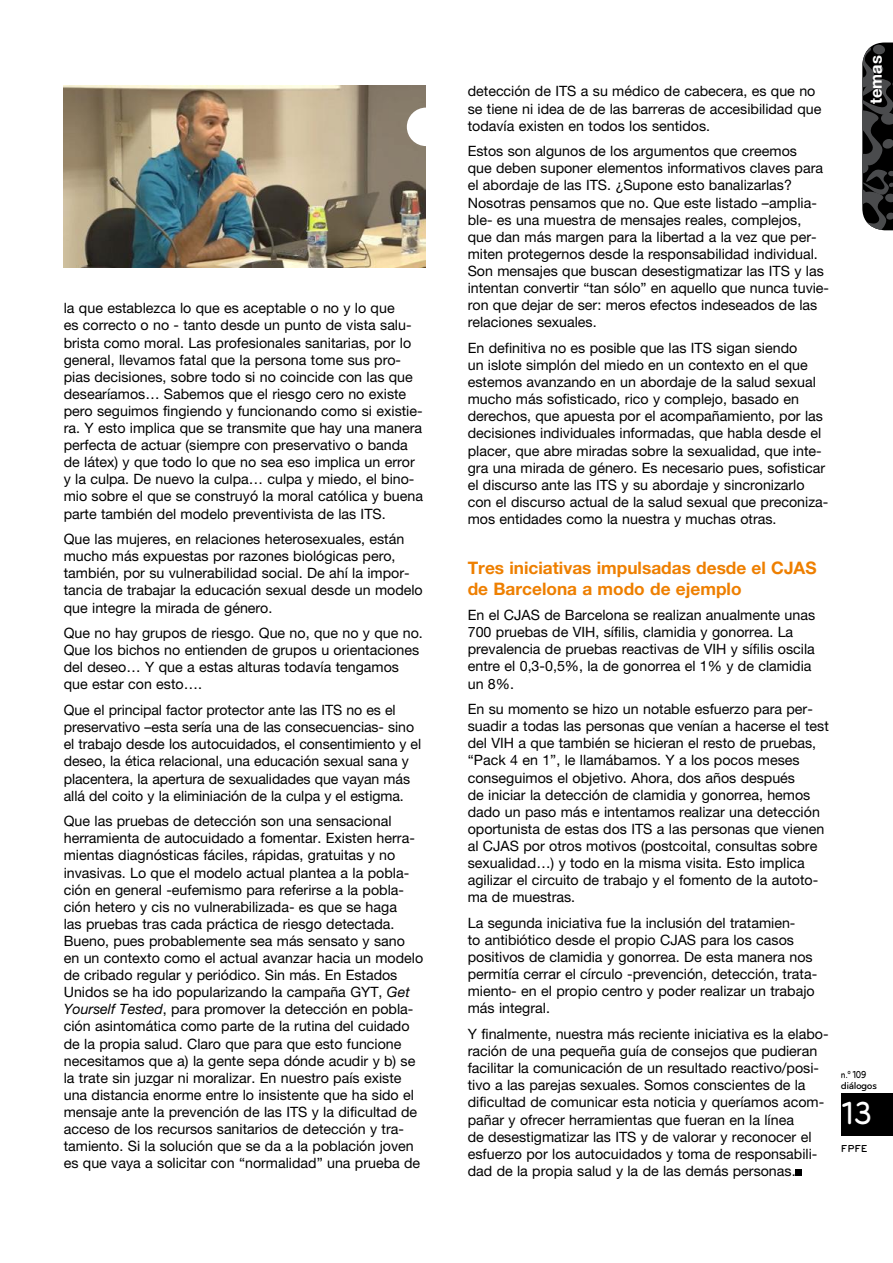
<style>
.page{position:relative;width:893px;height:1263px;background:#fff}
.page>*{position:absolute;margin:0;border:0;box-sizing:border-box;transform-origin:0 0}
.t1{font:500 33px "Bryant";color:#fff;scale:.85 1}
.t2{font:700 17.25px/20.7px "Helvetica Neue LT";color:#ee7f00}
.t3{font:700 16.5px "Helvetica Neue LT";color:#fff}
.t4{font:14.25px/17.1px "Helvetica Neue LT";color:#000}
.t5{font:500 10.5px/11.6px "Bryant";letter-spacing:-.045em;color:#000;scale:.8 1}
.t6{font:500 10.5px "Bryant";letter-spacing:-.045em;color:#000}
.s1{font-style:italic}
</style>
<div class="page">
<div style="left:841px;top:1093px;width:52px;height:43px;background:#000"></div>
<svg style="left:862px;top:43px;width:31px;height:187px;background:#292a2a"></svg>
<svg style="left:796px;top:1170px;width:6px;height:6px"></svg>
<img style="left:64px;top:85px;width:361px;height:183px">
<svg style="left:407px;top:108px;width:18px;height:38px"></svg>
<p class="t4" style="left:64px;top:299px;width:361px">la que establezca lo que es aceptable o no y lo que<br>es correcto o no - tanto desde un punto de vista salu&shy;brista como moral. Las profesionales sanitarias, por lo general, llevamos fatal que la persona tome sus pro&shy;pias decisiones, sobre todo si no coincide con las que desearíamos… Sabemos que el riesgo cero no existe pero seguimos fingiendo y funcionando como si existie&shy;ra. Y esto implica que se transmite que hay una manera perfecta de actuar (siempre con preservativo o banda de látex) y que todo lo que no sea eso implica un error y la culpa. De nuevo la culpa… culpa y miedo, el bino&shy;mio sobre el que se construyó la moral católica y buena parte también del modelo preventivista de las ITS.</p>
<p class="t4" style="left:64px;top:530px;width:360px">Que las mujeres, en relaciones heterosexuales, están mucho más expuestas por razones biológicas pero, también, por su vulnerabilidad social. De ahí la impor&shy;tancia de trabajar la educación sexual desde un modelo que integre la mirada de género.</p>
<p class="t4" style="left:64px;top:624px;width:361px">Que no hay grupos de riesgo. Que no, que no y que no.<br>Que los bichos no entienden de grupos u orientaciones del deseo… Y que a estas alturas todavía tengamos que estar con esto….</p>
<p class="t4" style="left:64px;top:701px;width:359px">Que el principal factor protector ante las ITS no es el preservativo –esta sería una de las consecuencias- sino el trabajo desde los autocuidados, el consentimiento y el deseo, la ética relacional, una educación sexual sana y placentera, la apertura de sexualidades que vayan más allá del coito y la eliminiación de la culpa y el estigma.</p>
<p class="t4" style="left:64px;top:812px;width:361px">Que las pruebas de detección son una sensacional herramienta de autocuidado a fomentar. Existen herra&shy;mientas diagnósticas fáciles, rápidas, gratuitas y no invasivas. Lo que el modelo actual plantea a la pobla&shy;ción en general -eufemismo para referirse a la pobla&shy;ción hetero y cis no vulnerabilizada- es que se haga<br>las pruebas tras cada práctica de riesgo detectada.<br>Bueno, pues probablemente sea más sensato y sano en un contexto como el actual avanzar hacia un modelo de cribado regular y periódico. Sin más. En Estados Unidos se ha ido popularizando la campaña GYT, <span class="s1">Get Yourself Tested</span>, para promover la detección en pobla&shy;ción asintomática como parte de la rutina del cuidado de la propia salud. Claro que para que esto funcione necesitamos que a) la gente sepa dónde acudir y b) se la trate sin juzgar ni moralizar. En nuestro país existe una distancia enorme entre lo insistente que ha sido el mensaje ante la prevención de las ITS y la dificultad de acceso de los recursos sanitarios de detección y tra&shy;tamiento. Si la solución que se da a la población joven es que vaya a solicitar con “normalidad” una prueba de</p>
<p class="t4" style="left:468px;top:83px;width:355px">detección de ITS a su médico de cabecera, es que no se tiene ni idea de de las barreras de accesibilidad que todavía existen en todos los sentidos.</p>
<p class="t4" style="left:468px;top:142px;width:363px">Estos son algunos de los argumentos que creemos<br>que deben suponer elementos informativos claves para el abordaje de las ITS. ¿Supone esto banalizarlas?<br>Nosotras pensamos que no. Que este listado –amplia&shy;ble- es una muestra de mensajes reales, complejos,<br>que dan más margen para la libertad a la vez que per&shy;miten protegernos desde la responsabilidad individual.<br>Son mensajes que buscan desestigmatizar las ITS y las intentan convertir “tan sólo” en aquello que nunca tuvie&shy;ron que dejar de ser: meros efectos indeseados de las relaciones sexuales.</p>
<p class="t4" style="left:468px;top:339px;width:362px">En definitiva no es posible que las ITS sigan siendo<br>un islote simplón del miedo en un contexto en el que estemos avanzando en un abordaje de la salud sexual mucho más sofisticado, rico y complejo, basado en derechos, que apuesta por el acompañamiento, por las decisiones individuales informadas, que habla desde el placer, que abre miradas sobre la sexualidad, que inte&shy;gra una mirada de género. Es necesario pues, sofisticar el discurso ante las ITS y su abordaje y sincronizarlo con el discurso actual de la salud sexual que preconiza&shy;mos entidades como la nuestra y muchas otras.</p>
<p class="t2" style="left:468px;top:557px;width:350px">Tres iniciativas impulsadas desde el CJAS de Barcelona a modo de ejemplo</p>
<p class="t4" style="left:468px;top:606px;width:349px">En el CJAS de Barcelona se realizan anualmente unas 700 pruebas de VIH, sífilis, clamidia y gonorrea. La prevalencia de pruebas reactivas de VIH y sífilis oscila entre el 0,3-0,5%, la de gonorrea el 1% y de clamidia un 8%.</p>
<p class="t4" style="left:468px;top:700px;width:363px">En su momento se hizo un notable esfuerzo para per&shy;suadir a todas las personas que venían a hacerse el test del VIH a que también se hicieran el resto de pruebas, “Pack 4 en 1”, le llamábamos. Y a los pocos meses conseguimos el objetivo. Ahora, dos años después<br>de iniciar la detección de clamidia y gonorrea, hemos dado un paso más e intentamos realizar una detección oportunista de estas dos ITS a las personas que vienen al CJAS por otros motivos (postcoital, consultas sobre sexualidad…) y todo en la misma visita. Esto implica agilizar el circuito de trabajo y el fomento de la autoto&shy;ma de muestras.</p>
<p class="t4" style="left:468px;top:914px;width:351px">La segunda iniciativa fue la inclusión del tratamien-<br>to antibiótico desde el propio CJAS para los casos positivos de clamidia y gonorrea. De esta manera nos permitía cerrar el círculo -prevención, detección, trata&shy;miento- en el propio centro y poder realizar un trabajo más integral.</p>
<p class="t4" style="left:468px;top:1025px;width:362px">Y finalmente, nuestra más reciente iniciativa es la elabo&shy;ración de una pequeña guía de consejos que pudieran facilitar la comunicación de un resultado reactivo/posi&shy;tivo a las parejas sexuales. Somos conscientes de la dificultad de comunicar esta noticia y queríamos acom&shy;pañar y ofrecer herramientas que fueran en la línea<br>de desestigmatizar las ITS y de valorar y reconocer el esfuerzo por los autocuidados y toma de responsabili&shy;dad de la propia salud y la de las demás personas.</p>
<p class="t3" style="left:866px;top:104px;width:50px;rotate:-90deg">temas</p>
<p class="t5" style="left:841px;top:1068px;width:47px">n.º 109 diálogos</p>
<h1 class="t1" style="left:842px;top:1094px;width:36px">13</h1>
<p class="t6" style="left:841px;top:1143px;width:28px">FPFE</p>
</div>
